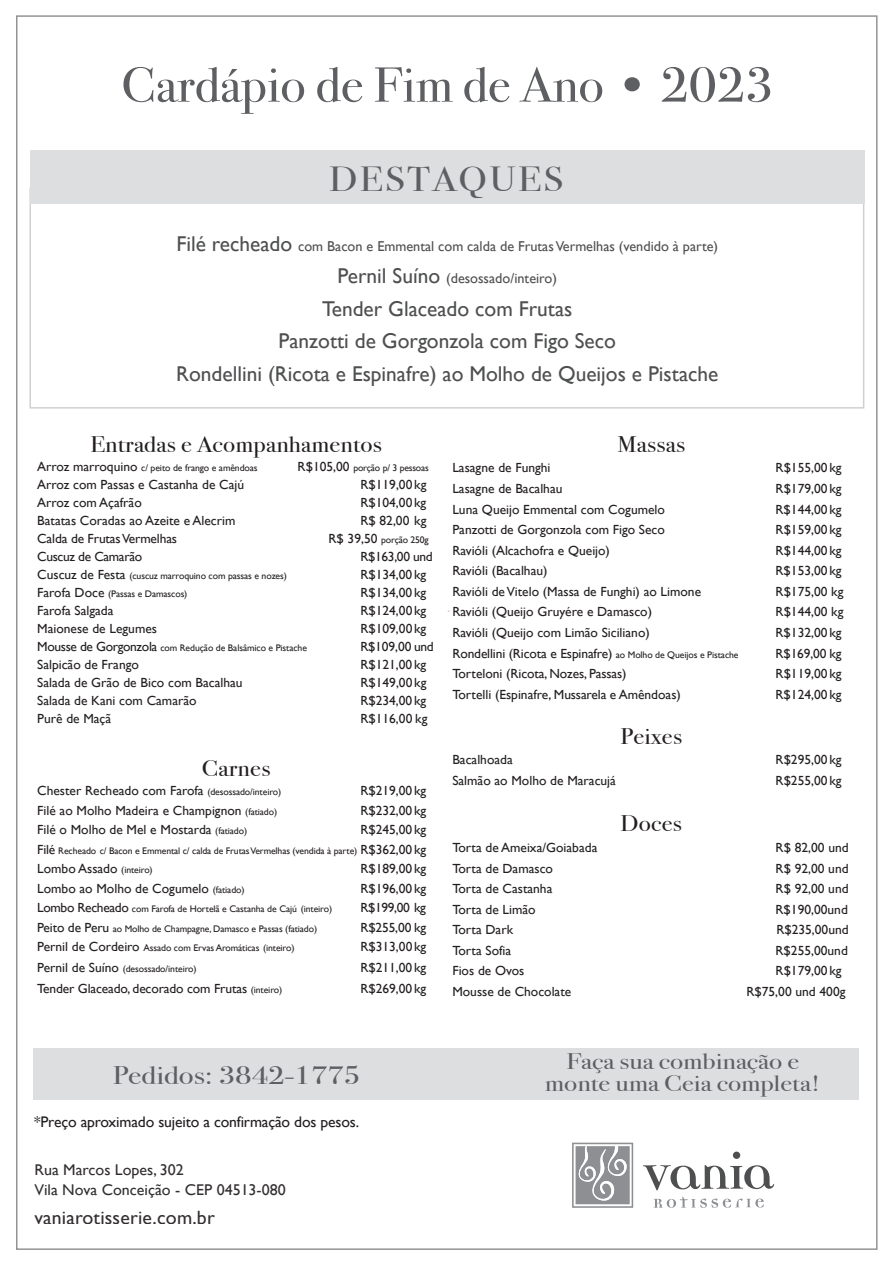
<style>
.page{position:relative;width:892px;height:1266px;background:#fff}
.page>*{position:absolute;margin:0;border:0;box-sizing:border-box;transform-origin:0 0}
.t1{font:49.2px "Bodoni Svty Two ITCTT";color:#5e5f62;scale:1.08 1}
.t2{font:34.8px "Bodoni Svty Two ITCTT";letter-spacing:.055em;color:#5e5f62;scale:1.14 1}
.t3{font:25.5px "Bodoni Svty Two ITCTT";color:#5e5f62;scale:1.22 1}
.t4{font:22.5px "Bodoni Svty Two OSITCTT";letter-spacing:.01em;color:#231f20;scale:1.12 1}
.t5{font:22.5px/21.3px "Bodoni Svty Two ITCTT";color:#5e5f62;text-align:center;scale:1.22 1}
.t6{font:21.45px/32.5px "Gill Sans";color:#4e4f50;text-align:center}
.t7{font:19.2px "Gill Sans";letter-spacing:.01em;color:#231f20}
.t8{font:15.6px/19.8px "Gill Sans";color:#231f20}
.t9{font:15.3px "Gill Sans";letter-spacing:-.01em;color:#231f20}
.t10{font:14.25px "Gill Sans";color:#4e4f50}
.t11{font:13.2px "Gill Sans";color:#231f20}
.t12{font:13.2px "Gill Sans";letter-spacing:-.025em;color:#231f20}
.t13{font:9.6px "Gill Sans";letter-spacing:-.01em;color:#231f20}
.s1{font-size:21.45px}
.s2{font-size:13.2px}
.s3{font-size:9.6px}
</style>
<div class="page">
<div style="left:29px;top:187px;width:835px;height:221px;border:2px solid #cfd0d2"></div>
<div style="left:30px;top:150px;width:834px;height:54px;background:#dddee0"></div>
<div style="left:33px;top:1048px;width:825px;height:52px;background:#dddee0"></div>
<div style="left:733px;top:1151px;width:7px;height:7px;background:#4e4f50;border-radius:50%"></div>
<svg style="left:643px;top:1165px;width:131px;height:25px"></svg>
<svg style="left:653px;top:1196px;width:110px;height:11px"></svg>
<svg style="left:572px;top:1142px;width:61px;height:65px"></svg>
<h1 class="t1" style="left:121px;top:45px;width:605px">Cardápio de Fim de Ano • 2023</h1>
<h2 class="t2" style="left:329px;top:150px;width:207px">DESTAQUES</h2>
<p class="t10" style="left:176px;top:237px;width:543px"><span class="s1">Filé recheado</span> com Bacon e Emmental com calda de Frutas Vermelhas (vendido à parte)</p>
<p class="t10" style="left:337px;top:270px;width:221px"><span class="s1">Pernil Suíno</span> (desossado/inteiro)</p>
<h3 class="t6" style="left:176px;top:292px;width:543px">Tender Glaceado com Frutas<br>Panzotti de Gorgonzola com Figo Seco<br>Rondellini (Ricota e Espinafre) ao Molho de Queijos e Pistache</h3>
<h3 class="t4" style="left:90px;top:431px;width:262px">Entradas e Acompanhamentos</h3>
<p class="t13" style="left:37px;top:462px;width:222px"><span class="s2">Arroz marroquino</span> c/ peito de frango e amêndoas</p>
<p class="t13" style="left:297px;top:462px;width:133px"><span class="s2">R$105,00</span> porção p/ 3 pessoas</p>
<p class="t11" style="left:37px;top:477px;width:208px">Arroz com Passas e Castanha de Cajú</p>
<p class="t11" style="left:360px;top:477px;width:68px">R$119,00 kg</p>
<p class="t11" style="left:37px;top:495px;width:106px">Arroz com Açafrão</p>
<p class="t11" style="left:360px;top:495px;width:68px">R$104,00 kg</p>
<p class="t11" style="left:37px;top:513px;width:200px">Batatas Coradas ao Azeite e Alecrim</p>
<p class="t11" style="left:360px;top:513px;width:68px">R$ 82,00 kg</p>
<p class="t11" style="left:37px;top:531px;width:141px">Calda de Frutas Vermelhas</p>
<p class="t13" style="left:328px;top:534px;width:102px"><span class="s2">R$ 39,50</span> porção 250g</p>
<p class="t12" style="left:37px;top:549px;width:106px">Cuscuz de Camarão</p>
<p class="t11" style="left:360px;top:549px;width:74px">R$163,00 und</p>
<p class="t13" style="left:37px;top:570px;width:251px"><span class="s2">Cuscuz de Festa</span> (cuscuz marroquino com passas e nozes)</p>
<p class="t11" style="left:360px;top:567px;width:68px">R$134,00 kg</p>
<p class="t13" style="left:37px;top:588px;width:152px"><span class="s2">Farofa Doce</span> (Passas e Damascos)</p>
<p class="t11" style="left:360px;top:585px;width:68px">R$134,00 kg</p>
<p class="t11" style="left:37px;top:603px;width:78px">Farofa Salgada</p>
<p class="t11" style="left:360px;top:603px;width:68px">R$124,00 kg</p>
<p class="t11" style="left:37px;top:621px;width:121px">Maionese de Legumes</p>
<p class="t11" style="left:360px;top:621px;width:68px">R$109,00 kg</p>
<p class="t13" style="left:37px;top:642px;width:271px"><span class="s2">Mousse de Gorgonzola</span> com Redução de Balsâmico e Pistache</p>
<p class="t11" style="left:360px;top:639px;width:75px">R$109,00 und</p>
<p class="t11" style="left:37px;top:657px;width:103px">Salpicão de Frango</p>
<p class="t11" style="left:360px;top:657px;width:68px">R$121,00 kg</p>
<p class="t11" style="left:37px;top:675px;width:207px">Salada de Grão de Bico com Bacalhau</p>
<p class="t11" style="left:360px;top:675px;width:68px">R$149,00 kg</p>
<p class="t11" style="left:37px;top:693px;width:161px">Salada de Kani com Camarão</p>
<p class="t11" style="left:360px;top:693px;width:68px">R$234,00 kg</p>
<p class="t11" style="left:37px;top:711px;width:76px">Purê de Maçã</p>
<p class="t11" style="left:360px;top:711px;width:69px">R$116,00 kg</p>
<h3 class="t4" style="left:202px;top:755px;width:63px">Carnes</h3>
<p class="t11" style="left:37px;top:783px;width:245px">Chester Recheado com Farofa <span class="s3">(desossado/inteiro)</span></p>
<p class="t11" style="left:360px;top:783px;width:68px">R$219,00 kg</p>
<p class="t11" style="left:37px;top:802px;width:241px">Filé ao Molho Madeira e Champignon <span class="s3">(fatiado)</span></p>
<p class="t11" style="left:360px;top:802px;width:68px">R$232,00 kg</p>
<p class="t11" style="left:37px;top:822px;width:211px">Filé o Molho de Mel e Mostarda <span class="s3">(fatiado)</span></p>
<p class="t11" style="left:360px;top:822px;width:68px">R$245,00 kg</p>
<p class="t13" style="left:37px;top:845px;width:391px"><span class="s2">Filé</span> Recheado c/ Bacon e Emmental c/ calda de Frutas Vermelhas (vendida à parte) <span class="s2">R$362,00 kg</span></p>
<p class="t11" style="left:37px;top:861px;width:117px">Lombo Assado <span class="s3">(inteiro)</span></p>
<p class="t11" style="left:360px;top:861px;width:68px">R$189,00 kg</p>
<p class="t11" style="left:37px;top:880px;width:209px">Lombo ao Molho de Cogumelo <span class="s3">(fatiado)</span></p>
<p class="t11" style="left:360px;top:880px;width:68px">R$196,00 kg</p>
<p class="t13" style="left:37px;top:903px;width:296px"><span class="s2">Lombo Recheado</span> com Farofa de Hortelã e Castanha de Cajú (inteiro)</p>
<p class="t11" style="left:360px;top:900px;width:67px">R$199,00 kg</p>
<p class="t13" style="left:37px;top:923px;width:281px"><span class="s2">Peito de Peru</span> ao Molho de Champagne, Damasco e Passas (fatiado)</p>
<p class="t11" style="left:360px;top:919px;width:67px">R$255,00 kg</p>
<p class="t13" style="left:37px;top:942px;width:259px"><span class="s2">Pernil de Cordeiro</span> Assado com Ervas Aromáticas (inteiro)</p>
<p class="t11" style="left:360px;top:939px;width:68px">R$313,00 kg</p>
<p class="t13" style="left:37px;top:963px;width:161px"><span class="s2">Pernil de Suíno</span> (desossado/inteiro)</p>
<p class="t11" style="left:360px;top:959px;width:68px">R$211,00 kg</p>
<p class="t11" style="left:37px;top:980px;width:246px">Tender Glaceado, decorado com Frutas <span class="s3">(inteiro)</span></p>
<p class="t11" style="left:360px;top:980px;width:68px">R$269,00 kg</p>
<h3 class="t4" style="left:617px;top:431px;width:62px">Massas</h3>
<p class="t11" style="left:452px;top:460px;width:100px">Lasagne de Funghi</p>
<p class="t11" style="left:775px;top:460px;width:68px">R$155,00 kg</p>
<p class="t11" style="left:452px;top:481px;width:112px">Lasagne de Bacalhau</p>
<p class="t11" style="left:775px;top:481px;width:68px">R$179,00 kg</p>
<p class="t11" style="left:452px;top:501px;width:214px">Luna Queijo Emmental com Cogumelo</p>
<p class="t11" style="left:775px;top:501px;width:68px">R$144,00 kg</p>
<p class="t11" style="left:452px;top:522px;width:214px">Panzotti de Gorgonzola com Figo Seco</p>
<p class="t11" style="left:775px;top:522px;width:68px">R$159,00 kg</p>
<p class="t11" style="left:452px;top:542px;width:159px">Ravióli (Alcachofra e Queijo)</p>
<p class="t11" style="left:775px;top:542px;width:68px">R$144,00 kg</p>
<p class="t11" style="left:452px;top:563px;width:97px">Ravióli (Bacalhau)</p>
<p class="t11" style="left:775px;top:563px;width:68px">R$153,00 kg</p>
<p class="t11" style="left:452px;top:583px;width:250px">Ravióli de Vitelo (Massa de Funghi) ao Limone</p>
<p class="t11" style="left:775px;top:583px;width:69px">R$175,00 kg</p>
<p class="t11" style="left:452px;top:604px;width:201px">Ravióli (Queijo Gruyére e Damasco)</p>
<p class="t11" style="left:775px;top:604px;width:69px">R$144,00 kg</p>
<p class="t11" style="left:452px;top:625px;width:199px">Ravióli (Queijo com Limão Siciliano)</p>
<p class="t11" style="left:775px;top:625px;width:68px">R$132,00 kg</p>
<p class="t11" style="left:452px;top:645px;width:288px">Rondellini (Ricota e Espinafre) <span class="s3">ao Molho de Queijos e Pistache</span></p>
<p class="t11" style="left:775px;top:645px;width:67px">R$169,00 kg</p>
<p class="t11" style="left:452px;top:666px;width:176px">Torteloni (Ricota, Nozes, Passas)</p>
<p class="t11" style="left:775px;top:666px;width:68px">R$119,00 kg</p>
<p class="t11" style="left:452px;top:686px;width:230px">Tortelli (Espinafre, Mussarela e Amêndoas)</p>
<p class="t11" style="left:775px;top:686px;width:68px">R$124,00 kg</p>
<h3 class="t4" style="left:620px;top:722px;width:57px">Peixes</h3>
<p class="t11" style="left:452px;top:752px;width:62px">Bacalhoada</p>
<p class="t11" style="left:775px;top:752px;width:68px">R$295,00 kg</p>
<p class="t11" style="left:452px;top:772px;width:165px">Salmão ao Molho de Maracujá</p>
<p class="t11" style="left:775px;top:772px;width:68px">R$255,00 kg</p>
<h3 class="t4" style="left:620px;top:810px;width:56px">Doces</h3>
<p class="t11" style="left:452px;top:839px;width:146px">Torta de Ameixa/Goiabada</p>
<p class="t11" style="left:775px;top:839px;width:75px">R$ 82,00 und</p>
<p class="t11" style="left:452px;top:860px;width:102px">Torta de Damasco</p>
<p class="t11" style="left:775px;top:860px;width:75px">R$ 92,00 und</p>
<p class="t11" style="left:452px;top:881px;width:102px">Torta de Castanha</p>
<p class="t11" style="left:775px;top:881px;width:75px">R$ 92,00 und</p>
<p class="t11" style="left:452px;top:901px;width:85px">Torta de Limão</p>
<p class="t11" style="left:775px;top:901px;width:74px">R$190,00und</p>
<p class="t11" style="left:452px;top:922px;width:62px">Torta Dark</p>
<p class="t11" style="left:776px;top:922px;width:74px">R$235,00und</p>
<p class="t11" style="left:452px;top:942px;width:60px">Torta Sofia</p>
<p class="t11" style="left:775px;top:942px;width:74px">R$255,00und</p>
<p class="t11" style="left:452px;top:963px;width:73px">Fios de Ovos</p>
<p class="t11" style="left:775px;top:963px;width:68px">R$179,00 kg</p>
<p class="t11" style="left:452px;top:983px;width:120px">Mousse de Chocolate</p>
<p class="t11" style="left:746px;top:983px;width:101px">R$75,00 und 400g</p>
<h3 class="t3" style="left:113px;top:1054px;width:204px">Pedidos: 3842-1775</h3>
<h3 class="t5" style="left:545px;top:1048px;width:227px">Faça sua combinação e monte uma Ceia completa!</h3>
<p class="t9" style="left:34px;top:1112px;width:326px">*Preço aproximado sujeito a confirmação dos pesos.</p>
<p class="t8" style="left:34px;top:1159px;width:253px">Rua Marcos Lopes, 302<br>Vila Nova Conceição - CEP 04513-080</p>
<h3 class="t7" style="left:34px;top:1205px;width:182px">vaniarotisserie.com.br</h3>
</div>
